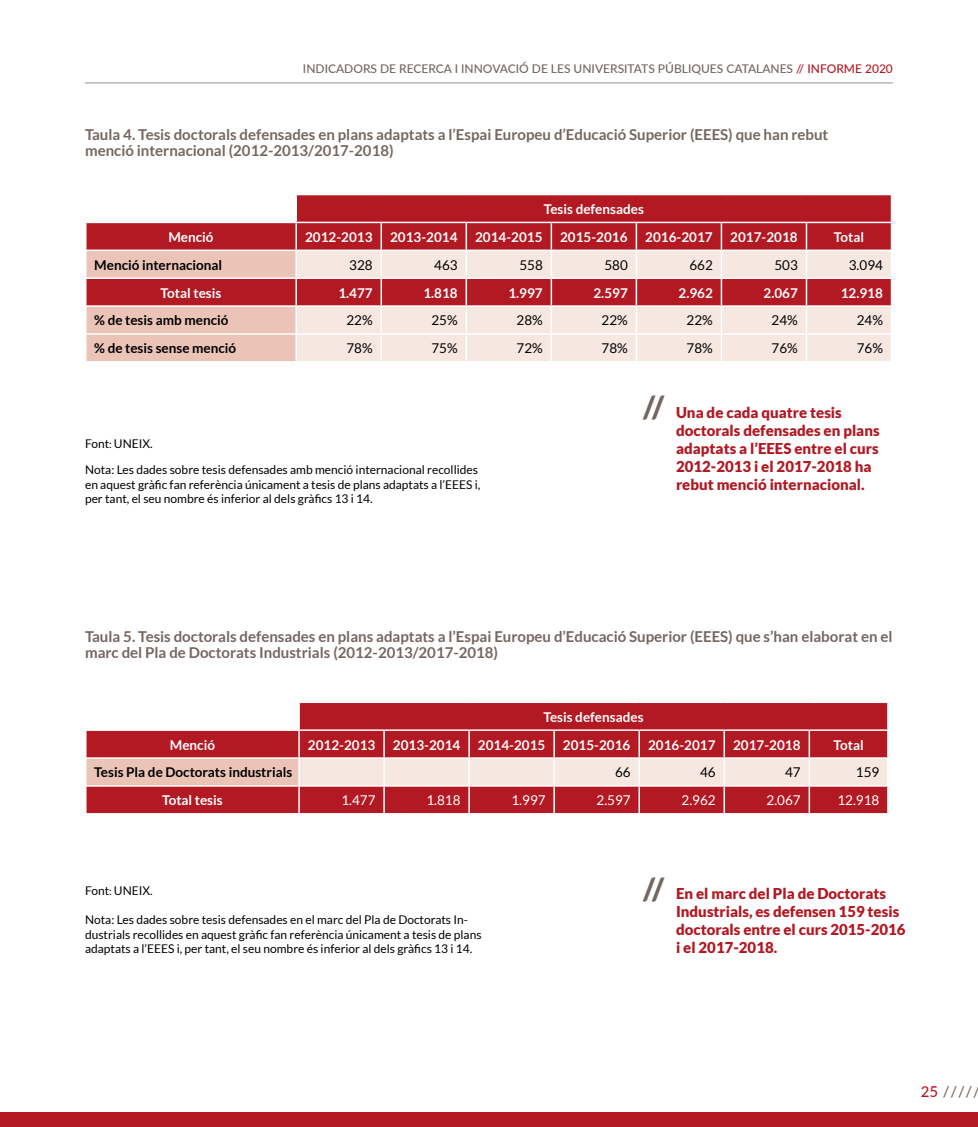
<style>
.page{position:relative;width:978px;height:1127px;background:#fff}
.page>*{position:absolute;margin:0;border:0;box-sizing:border-box;transform-origin:0 0}
.t1{font:900 30px "Lato";color:#746661}
.t2{font:700 15px/16.5px "Lato";color:#746661}
.t3{font:900 15px/18px "Lato";color:#b31922}
.t4{font:500 15px "Lato";color:#746661}
.t5{font:700 13.5px "Lato";color:#fff}
.t6{font:700 13.5px "Lato";color:#000}
.t7{font:13.5px "Lato";color:#000}
.t8{font:13.5px "Lato";color:#fff}
.t9{font:12px/14.4px "Lato";color:#000}
.t10{font:500 12px "Lato";color:#746661}
.s1{color:#b31922}
.s2{font-size:10.5px}
</style>
<div class="page">
<hr style="left:85px;top:82px;width:808px;height:1px;background:#9d9e9e">
<div style="left:0;top:1112px;width:978px;height:15px;background:#b31922"></div>
<svg style="left:87px;top:195px;width:379px;height:55px;fill:#b31922"></svg>
<svg style="left:87px;top:251px;width:208px;height:110px;background:#dd9991"></svg>
<svg style="left:297px;top:251px;width:169px;height:110px;background:#e6b3b1"></svg>
<hr style="left:295px;top:195px;width:2px;height:27px;background:#fff">
<hr style="left:85px;top:222px;width:211px;height:1px;background:#fff">
<hr style="left:296px;top:222px;width:85px;height:1px;background:#fff">
<hr style="left:295px;top:223px;width:2px;height:27px;background:#fff">
<hr style="left:381px;top:222px;width:85px;height:1px;background:#fff">
<hr style="left:85px;top:277px;width:211px;height:2px;background:#fff">
<hr style="left:296px;top:277px;width:85px;height:2px;background:#fff">
<hr style="left:381px;top:277px;width:85px;height:2px;background:#fff">
<hr style="left:85px;top:305px;width:211px;height:2px;background:#fff">
<hr style="left:296px;top:305px;width:85px;height:2px;background:#fff">
<hr style="left:381px;top:305px;width:85px;height:2px;background:#fff">
<hr style="left:85px;top:333px;width:211px;height:2px;background:#fff">
<hr style="left:296px;top:333px;width:85px;height:2px;background:#fff">
<hr style="left:381px;top:333px;width:85px;height:2px;background:#fff">
<svg style="left:381px;top:223px;width:1px;height:138px"></svg>
<svg style="left:466px;top:195px;width:426px;height:166px;background:#d78789"></svg>
<svg style="left:87px;top:703px;width:800px;height:110px;fill:#b31922"></svg>
<div style="left:86px;top:758px;width:213px;height:28px;background:#ebc4b7"></div>
<hr style="left:298px;top:703px;width:2px;height:26px;background:#fff">
<hr style="left:85px;top:729px;width:214px;height:2px;background:#fff">
<hr style="left:299px;top:729px;width:85px;height:2px;background:#fff">
<hr style="left:298px;top:731px;width:2px;height:26px;background:#fff">
<hr style="left:384px;top:729px;width:85px;height:2px;background:#fff">
<hr style="left:469px;top:729px;width:85px;height:2px;background:#fff">
<hr style="left:554px;top:729px;width:85px;height:2px;background:#fff">
<hr style="left:639px;top:729px;width:85px;height:2px;background:#fff">
<hr style="left:724px;top:729px;width:85px;height:2px;background:#fff">
<hr style="left:809px;top:729px;width:80px;height:2px;background:#fff">
<hr style="left:85px;top:757px;width:214px;height:2px;background:#fff">
<hr style="left:85px;top:759px;width:2px;height:26px;background:#fff">
<hr style="left:298px;top:759px;width:2px;height:26px;background:#fff">
<hr style="left:85px;top:785px;width:214px;height:2px;background:#fff">
<hr style="left:298px;top:787px;width:2px;height:26px;background:#fff">
<svg style="left:299px;top:731px;width:589px;height:82px;background:#cc676b"></svg>
<hr style="left:887px;top:787px;width:2px;height:26px;background:#fff">
<p class="t10" style="left:303px;top:60px;width:591px">INDICADORS DE RECERCA I INNOVACIÓ DE LES UNIVERSITATS PÚBLIQUES CATALANES <span class="s1">// INFORME 2020</span></p>
<p class="t2" style="left:85px;top:126px;width:745px">Taula 4. Tesis doctorals defensades en plans adaptats a l’Espai Europeu d’Educació Superior (EEES) que han rebut menció internacional (2012-2013/2017-2018)</p>
<p class="t5" style="left:544px;top:201px;width:102px">Tesis defensades</p>
<p class="t5" style="left:168px;top:229px;width:47px">Menció</p>
<p class="t5" style="left:305px;top:229px;width:69px">2012-2013</p>
<p class="t5" style="left:390px;top:229px;width:69px">2013-2014</p>
<p class="t5" style="left:475px;top:229px;width:69px">2014-2015</p>
<p class="t5" style="left:560px;top:229px;width:69px">2015-2016</p>
<p class="t5" style="left:645px;top:229px;width:69px">2016-2017</p>
<p class="t5" style="left:730px;top:229px;width:69px">2017-2018</p>
<p class="t5" style="left:834px;top:229px;width:32px">Total</p>
<p class="t6" style="left:94px;top:257px;width:129px">Menció internacional</p>
<p class="t7" style="left:349px;top:257px;width:25px">328</p>
<p class="t7" style="left:434px;top:257px;width:25px">463</p>
<p class="t7" style="left:519px;top:257px;width:25px">558</p>
<p class="t7" style="left:604px;top:257px;width:25px">580</p>
<p class="t7" style="left:689px;top:257px;width:25px">662</p>
<p class="t7" style="left:774px;top:257px;width:25px">503</p>
<p class="t7" style="left:849px;top:257px;width:36px">3.094</p>
<p class="t5" style="left:161px;top:285px;width:62px">Total tesis</p>
<p class="t5" style="left:338px;top:285px;width:36px">1.477</p>
<p class="t5" style="left:423px;top:285px;width:36px">1.818</p>
<p class="t5" style="left:508px;top:285px;width:36px">1.997</p>
<p class="t5" style="left:593px;top:285px;width:36px">2.597</p>
<p class="t5" style="left:679px;top:285px;width:36px">2.962</p>
<p class="t5" style="left:764px;top:285px;width:36px">2.067</p>
<p class="t5" style="left:841px;top:285px;width:44px">12.918</p>
<p class="t6" style="left:94px;top:313px;width:136px">% de tesis amb menció</p>
<p class="t7" style="left:346px;top:313px;width:28px">22%</p>
<p class="t7" style="left:431px;top:313px;width:28px">25%</p>
<p class="t7" style="left:517px;top:313px;width:28px">28%</p>
<p class="t7" style="left:602px;top:313px;width:28px">22%</p>
<p class="t7" style="left:687px;top:313px;width:28px">22%</p>
<p class="t7" style="left:772px;top:313px;width:28px">24%</p>
<p class="t7" style="left:857px;top:313px;width:28px">24%</p>
<p class="t6" style="left:94px;top:341px;width:143px">% de tesis sense menció</p>
<p class="t7" style="left:346px;top:341px;width:28px">78%</p>
<p class="t7" style="left:431px;top:341px;width:28px">75%</p>
<p class="t7" style="left:516px;top:341px;width:28px">72%</p>
<p class="t7" style="left:602px;top:341px;width:28px">78%</p>
<p class="t7" style="left:687px;top:341px;width:28px">78%</p>
<p class="t7" style="left:772px;top:341px;width:28px">76%</p>
<p class="t7" style="left:857px;top:341px;width:28px">76%</p>
<p class="t9" style="left:85px;top:436px;width:69px">Font<span class="s2">:</span> UNEIX.</p>
<p class="t9" style="left:85px;top:462px;width:397px">Nota: Les dades sobre tesis defensades amb menció internacional recollides en aquest gràfic fan referència únicament a tesis de plans adaptats a l’EEES i, per tant, el seu nombre és inferior al dels gràfics 13 i 14.</p>
<h1 class="t1" style="left:643px;top:390px;width:22px">//</h1>
<p class="t3" style="left:676px;top:403px;width:205px">Una de cada quatre tesis doctorals defensades en plans adaptats a l’EEES entre el curs<br>2012-2013 i el 2017-2018 ha rebut menció internacional.</p>
<p class="t2" style="left:85px;top:628px;width:809px">Taula 5. Tesis doctorals defensades en plans adaptats a l’Espai Europeu d’Educació Superior (EEES) que s’han elaborat en el marc del Pla de Doctorats Industrials (2012-2013/2017-2018)</p>
<p class="t5" style="left:543px;top:709px;width:102px">Tesis defensades</p>
<p class="t5" style="left:170px;top:737px;width:47px">Menció</p>
<p class="t5" style="left:308px;top:737px;width:69px">2012-2013</p>
<p class="t5" style="left:393px;top:737px;width:69px">2013-2014</p>
<p class="t5" style="left:478px;top:737px;width:69px">2014-2015</p>
<p class="t5" style="left:563px;top:737px;width:69px">2015-2016</p>
<p class="t5" style="left:648px;top:737px;width:69px">2016-2017</p>
<p class="t5" style="left:733px;top:737px;width:69px">2017-2018</p>
<p class="t5" style="left:833px;top:737px;width:32px">Total</p>
<p class="t6" style="left:94px;top:765px;width:200px">Tesis Pla de Doctorats industrials</p>
<p class="t7" style="left:615px;top:765px;width:17px">66</p>
<p class="t7" style="left:700px;top:765px;width:17px">46</p>
<p class="t7" style="left:785px;top:765px;width:17px">47</p>
<p class="t7" style="left:856px;top:765px;width:25px">159</p>
<p class="t5" style="left:162px;top:793px;width:62px">Total tesis</p>
<p class="t8" style="left:341px;top:793px;width:36px">1.477</p>
<p class="t8" style="left:426px;top:793px;width:36px">1.818</p>
<p class="t8" style="left:511px;top:793px;width:36px">1.997</p>
<p class="t8" style="left:596px;top:793px;width:36px">2.597</p>
<p class="t8" style="left:682px;top:793px;width:36px">2.962</p>
<p class="t8" style="left:767px;top:793px;width:36px">2.067</p>
<p class="t8" style="left:837px;top:793px;width:44px">12.918</p>
<p class="t9" style="left:85px;top:883px;width:69px">Font<span class="s2">:</span> UNEIX.</p>
<p class="t9" style="left:85px;top:913px;width:398px">Nota: Les dades sobre tesis defensades en el marc del Pla de Doctorats In&shy;dustrials recollides en aquest gràfic fan referència únicament a tesis de plans adaptats a l’EEES i, per tant, el seu nombre és inferior al dels gràfics 13 i 14.</p>
<h1 class="t1" style="left:643px;top:871px;width:22px">//</h1>
<p class="t3" style="left:676px;top:884px;width:231px">En el marc del Pla de Doctorats<br>Industrials, es defensen 159 tesis doctorals entre el curs 2015-2016 i el 2017-2018.</p>
<p class="t4" style="left:921px;top:1081px;width:61px"><span class="s1">25</span> /////</p>
</div>
